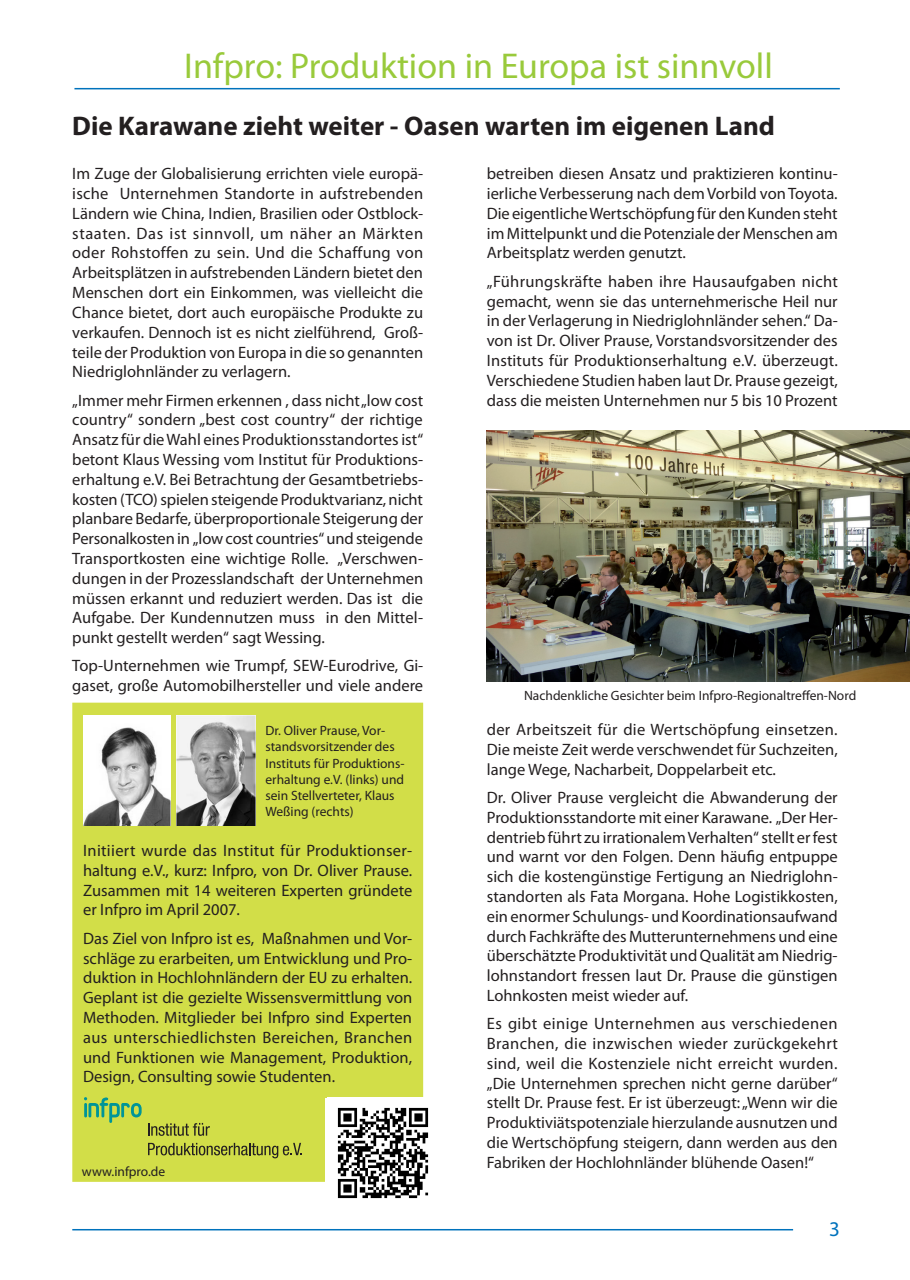
<style>
.page{position:relative;width:910px;height:1280px;background:#fff}
.page>*{position:absolute;margin:0;border:0;box-sizing:border-box;transform-origin:0 0}
.t1{font:36px "Myriad Pro";color:#99ca3b}
.t2{font:700 27px "Myriad Pro";color:#231f20}
.t3{font:21px "Myriad Pro";color:#0072bc}
.t4{font:16.5px/19.8px "Myriad Pro";color:#231f20;text-align:justify}
.t5{font:13.5px/16.2px "Myriad Pro";color:#231f20}
</style>
<div class="page">
<hr style="left:74px;top:88px;width:766px;height:1px;background:#0072bc">
<hr style="left:72px;top:1229px;width:721px;height:1px;background:#0072bc">
<div style="left:73px;top:703px;width:349px;height:478px;background:#d2de48"></div>
<img style="left:327px;top:1097px;width:77px;height:1px">
<div style="left:72px;top:703px;width:351px;height:479px;border:2px solid #d2de48"></div>
<img style="left:487px;top:431px;width:423px;height:250px">
<img style="left:176px;top:715px;width:80px;height:111px">
<img style="left:83px;top:715px;width:88px;height:111px">
<svg style="left:148px;top:1143px;width:154px;height:15px"></svg>
<svg style="left:148px;top:1123px;width:62px;height:13px"></svg>
<svg style="left:84px;top:1097px;width:58px;height:26px"></svg>
<div style="left:325px;top:1098px;width:130px;height:122px;background:#fff"></div>
<img style="left:337px;top:1107px;width:92px;height:92px">
<p class="t1" style="left:184px;top:44px;width:590px">Infpro: Produktion in Europa ist sinnvoll</p>
<p class="t2" style="left:72px;top:108px;width:704px">Die Karawane zieht weiter - Oasen warten im eigenen Land</p>
<p class="t4" style="left:72px;top:164px;width:352px">Im Zuge der Globalisierung errichten viele europä&shy;ische Unternehmen Standorte in aufstrebenden Ländern wie China, Indien, Brasilien oder Ostblock&shy;staaten. Das ist sinnvoll, um näher an Märkten oder Rohstoffen zu sein. Und die Schaffung von Arbeitsplätzen in aufstrebenden Ländern bietet den Menschen dort ein Einkommen, was vielleicht die Chance bietet, dort auch europäische Produkte zu verkaufen. Dennoch ist es nicht zielführend, Groß&shy;teile der Produktion von Europa in die so genannten Niedriglohnländer zu verlagern.</p>
<p class="t4" style="left:72px;top:390px;width:352px">„Immer mehr Firmen erkennen , dass nicht „low cost country“ sondern „best cost country“ der richtige Ansatz für die Wahl eines Produktionsstandortes ist“ betont Klaus Wessing vom Institut für Produktions&shy;erhaltung e.V. Bei Betrachtung der Gesamtbetriebs&shy;kosten (TCO) spielen steigende Produktvarianz, nicht planbare Bedarfe, überproportionale Steigerung der Personalkosten in „low cost countries“ und steigende Transportkosten eine wichtige Rolle. „Verschwen&shy;dungen in der Prozesslandschaft der Unternehmen müssen erkannt und reduziert werden. Das ist die Aufgabe. Der Kundennutzen muss in den Mittel&shy;punkt gestellt werden“ sagt Wessing.</p>
<p class="t4" style="left:72px;top:656px;width:352px">Top-Unternehmen wie Trumpf, SEW-Eurodrive, Gi&shy;gaset, große Automobilhersteller und viele andere</p>
<p class="t4" style="left:487px;top:164px;width:352px">betreiben diesen Ansatz und praktizieren kontinu&shy;ierliche Verbesserung nach dem Vorbild von Toyota.<br>Die eigentliche Wertschöpfung für den Kunden steht im Mittelpunkt und die Potenziale der Menschen am Arbeitsplatz werden genutzt.</p>
<p class="t4" style="left:487px;top:271px;width:353px">„Führungskräfte haben ihre Hausaufgaben nicht gemacht, wenn sie das unternehmerische Heil nur in der Verlagerung in Niedriglohnländer sehen.“ Da&shy;von ist Dr. Oliver Prause, Vorstandsvorsitzender des Instituts für Produktionserhaltung e.V. überzeugt.<br>Verschiedene Studien haben laut Dr. Prause gezeigt, dass die meisten Unternehmen nur 5 bis 10 Prozent</p>
<p class="t5" style="left:524px;top:687px;width:334px">Nachdenkliche Gesichter beim Infpro-Regionaltreffen-Nord</p>
<p class="t5" style="left:265px;top:722px;width:141px">Dr. Oliver Prause, Vor&shy;standsvorsitzender des<br>Instituts für Produktions&shy;erhaltung e.V. (links) und sein Stellverteter, Klaus<br>Weßing (rechts)</p>
<p class="t4" style="left:83px;top:840px;width:331px">Initiiert wurde das Institut für Produktionser&shy;haltung e.V., kurz: Infpro, von Dr. Oliver Prause.<br>Zusammen mit 14 weiteren Experten gründete er Infpro im April 2007.</p>
<p class="t4" style="left:83px;top:928px;width:331px">Das Ziel von Infpro ist es, Maßnahmen und Vor&shy;schläge zu erarbeiten, um Entwicklung und Pro&shy;duktion in Hochlohnländern der EU zu erhalten.<br>Geplant ist die gezielte Wissensvermittlung von Methoden. Mitglieder bei Infpro sind Experten aus unterschiedlichsten Bereichen, Branchen und Funktionen wie Management, Produktion, Design, Consulting sowie Studenten.</p>
<p class="t5" style="left:82px;top:1163px;width:85px">www.infpro.de</p>
<p class="t4" style="left:487px;top:719px;width:352px">der Arbeitszeit für die Wertschöpfung einsetzen.<br>Die meiste Zeit werde verschwendet für Suchzeiten, lange Wege, Nacharbeit, Doppelarbeit etc.</p>
<p class="t4" style="left:487px;top:787px;width:352px">Dr. Oliver Prause vergleicht die Abwanderung der Produktionsstandorte mit einer Karawane. „Der Her&shy;dentrieb führt zu irrationalem Verhalten“ stellt er fest und warnt vor den Folgen. Denn häufig entpuppe sich die kostengünstige Fertigung an Niedriglohn&shy;standorten als Fata Morgana. Hohe Logistikkosten, ein enormer Schulungs- und Koordinationsaufwand durch Fachkräfte des Mutterunternehmens und eine überschätzte Produktivität und Qualität am Niedrig&shy;lohnstandort fressen laut Dr. Prause die günstigen Lohnkosten meist wieder auf.</p>
<p class="t4" style="left:487px;top:1013px;width:353px">Es gibt einige Unternehmen aus verschiedenen Branchen, die inzwischen wieder zurückgekehrt sind, weil die Kostenziele nicht erreicht wurden. „Die Unternehmen sprechen nicht gerne darüber“ stellt Dr. Prause fest. Er ist überzeugt: „Wenn wir die Produktiviätspotenziale hierzulande ausnutzen und die Wertschöpfung steigern, dann werden aus den Fabriken der Hochlohnländer blühende Oasen!“</p>
<p class="t3" style="left:829px;top:1216px;width:12px">3</p>
</div>
